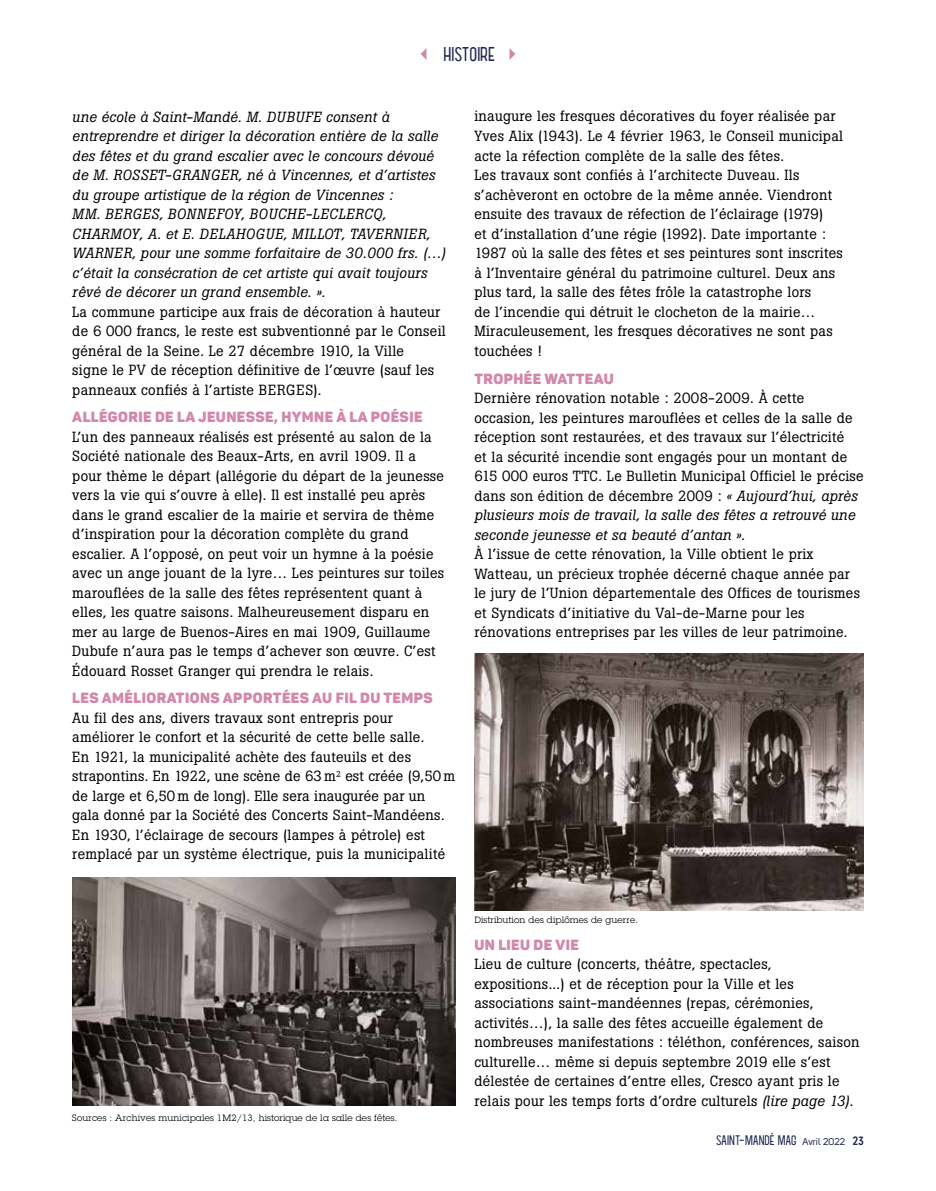
<style>
.page{position:relative;width:936px;height:1191px;background:#fff}
.page>*{position:absolute;margin:0;border:0;box-sizing:border-box;transform-origin:0 0}
.t1{font:19.5px "Kulacino";color:#212851}
.t2{font:14.55px/19.5px "Boton";letter-spacing:.02em;color:#000}
.t3{font:italic 14.55px/19.5px "Boton";letter-spacing:.02em;color:#000}
.t4{font:14.55px "Panton Black Caps";letter-spacing:.03em;color:#d288ab}
.t5{font:13.5px "Kulacino";color:#212851}
.t6{font:9px "Lubalin Graph";letter-spacing:.02em;color:#000}
.s1{font-style:italic}
.s2{font-family:"Uni Sans Regular";font-size:9.75px}
.s3{font-family:"TT Rounds Neue Com D Bold";font-size:12px}
</style>
<div class="page">
<svg style="left:420px;top:49px;width:6px;height:11px"></svg>
<svg style="left:509px;top:48px;width:6px;height:12px"></svg>
<img style="left:72px;top:878px;width:383px;height:228px">
<img style="left:474px;top:654px;width:389px;height:256px">
<h1 class="t1" style="left:443px;top:44px;width:53px">HISTOIRE</h1>
<p class="t3" style="left:72px;top:107px;width:375px">une école à Saint-Mandé. M. DUBUFE consent à entreprendre et diriger la décoration entière de la salle des fêtes et du grand escalier avec le concours dévoué de M. ROSSET-GRANGER, né à Vincennes, et d’artistes du groupe artistique de la région de Vincennes :<br>MM. BERGES, BONNEFOY, BOUCHE-LECLERCQ, CHARMOY, A. et E. DELAHOGUE, MILLOT, TAVERNIER, WARNER, pour une somme forfaitaire de 30.000 frs. (…) c’était la consécration de cet artiste qui avait toujours rêvé de décorer un grand ensemble. ».</p>
<p class="t2" style="left:72px;top:302px;width:375px">La commune participe aux frais de décoration à hauteur de 6 000 francs, le reste est subventionné par le Conseil général de la Seine. Le 27 décembre 1910, la Ville<br>signe le PV de réception définitive de l’œuvre (sauf les panneaux confiés à l’artiste BERGES).</p>
<p class="t4" style="left:72px;top:407px;width:352px">ALLÉGORIE DE LA JEUNESSE, HYMNE À LA POÉSIE</p>
<p class="t2" style="left:72px;top:427px;width:373px">L’un des panneaux réalisés est présenté au salon de la Société nationale des Beaux-Arts, en avril 1909. Il a pour thème le départ (allégorie du départ de la jeunesse vers la vie qui s’ouvre à elle). Il est installé peu après dans le grand escalier de la mairie et servira de thème d’inspiration pour la décoration complète du grand escalier. A l’opposé, on peut voir un hymne à la poésie avec un ange jouant de la lyre… Les peintures sur toiles marouflées de la salle des fêtes représentent quant à elles, les quatre saisons. Malheureusement disparu en mer au large de Buenos-Aires en mai 1909, Guillaume Dubufe n’aura pas le temps d’achever son œuvre. C’est Édouard Rosset Granger qui prendra le relais.</p>
<p class="t4" style="left:72px;top:688px;width:362px">LES AMÉLIORATIONS APPORTÉES AU FIL DU TEMPS</p>
<p class="t2" style="left:72px;top:708px;width:384px">Au fil des ans, divers travaux sont entrepris pour améliorer le confort et la sécurité de cette belle salle.<br>En 1921, la municipalité achète des fauteuils et des strapontins. En 1922, une scène de 63 m<sup>2</sup> est créée (9,50 m de large et 6,50 m de long). Elle sera inaugurée par un gala donné par la Société des Concerts Saint-Mandéens.<br>En 1930, l’éclairage de secours (lampes à pétrole) est remplacé par un système électrique, puis la municipalité</p>
<p class="t2" style="left:474px;top:107px;width:370px">inaugure les fresques décoratives du foyer réalisée par Yves Alix (1943). Le 4 février 1963, le Conseil municipal acte la réfection complète de la salle des fêtes.<br>Les travaux sont confiés à l’architecte Duveau. Ils s’achèveront en octobre de la même année. Viendront ensuite des travaux de réfection de l’éclairage (1979)<br>et d’installation d’une régie (1992). Date importante :<br>1987 où la salle des fêtes et ses peintures sont inscrites à l’Inventaire général du patrimoine culturel. Deux ans plus tard, la salle des fêtes frôle la catastrophe lors<br>de l’incendie qui détruit le clocheton de la mairie… Miraculeusement, les fresques décoratives ne sont pas touchées !</p>
<p class="t4" style="left:474px;top:369px;width:141px">TROPHÉE WATTEAU</p>
<p class="t2" style="left:474px;top:388px;width:391px">Dernière rénovation notable : 2008-2009. À cette occasion, les peintures marouflées et celles de la salle de réception sont restaurées, et des travaux sur l’électricité<br>et la sécurité incendie sont engagés pour un montant de 615 000 euros TTC. Le Bulletin Municipal Officiel le précise dans son édition de décembre 2009 : <span class="s1">« Aujourd’hui, après plusieurs mois de travail, la salle des fêtes a retrouvé une seconde jeunesse et sa beauté d’antan ».</span></p>
<p class="t2" style="left:474px;top:544px;width:387px">À l’issue de cette rénovation, la Ville obtient le prix Watteau, un précieux trophée décerné chaque année par le jury de l’Union départementale des Offices de tourismes et Syndicats d’initiative du Val-de-Marne pour les rénovations entreprises par les villes de leur patrimoine.</p>
<p class="t6" style="left:72px;top:1112px;width:327px">Sources : Archives municipales 1M2/13, historique de la salle des fêtes.</p>
<p class="t6" style="left:474px;top:913px;width:165px">Distribution des diplômes de guerre.</p>
<p class="t4" style="left:474px;top:935px;width:106px">UN LIEU DE VIE</p>
<p class="t2" style="left:474px;top:954px;width:386px">Lieu de culture (concerts, théâtre, spectacles, expositions...) et de réception pour la Ville et les associations saint-mandéennes (repas, cérémonies, activités…), la salle des fêtes accueille également de nombreuses manifestations : téléthon, conférences, saison culturelle… même si depuis septembre 2019 elle s’est délestée de certaines d’entre elles, Cresco ayant pris le relais pour les temps forts d’ordre culturels <span class="s1">(lire page 13)</span>.</p>
<p class="t5" style="left:716px;top:1132px;width:149px">SAINT-MANDÉ MAG <span class="s2">Avril 2022</span> <span class="s3">23</span></p>
</div>
